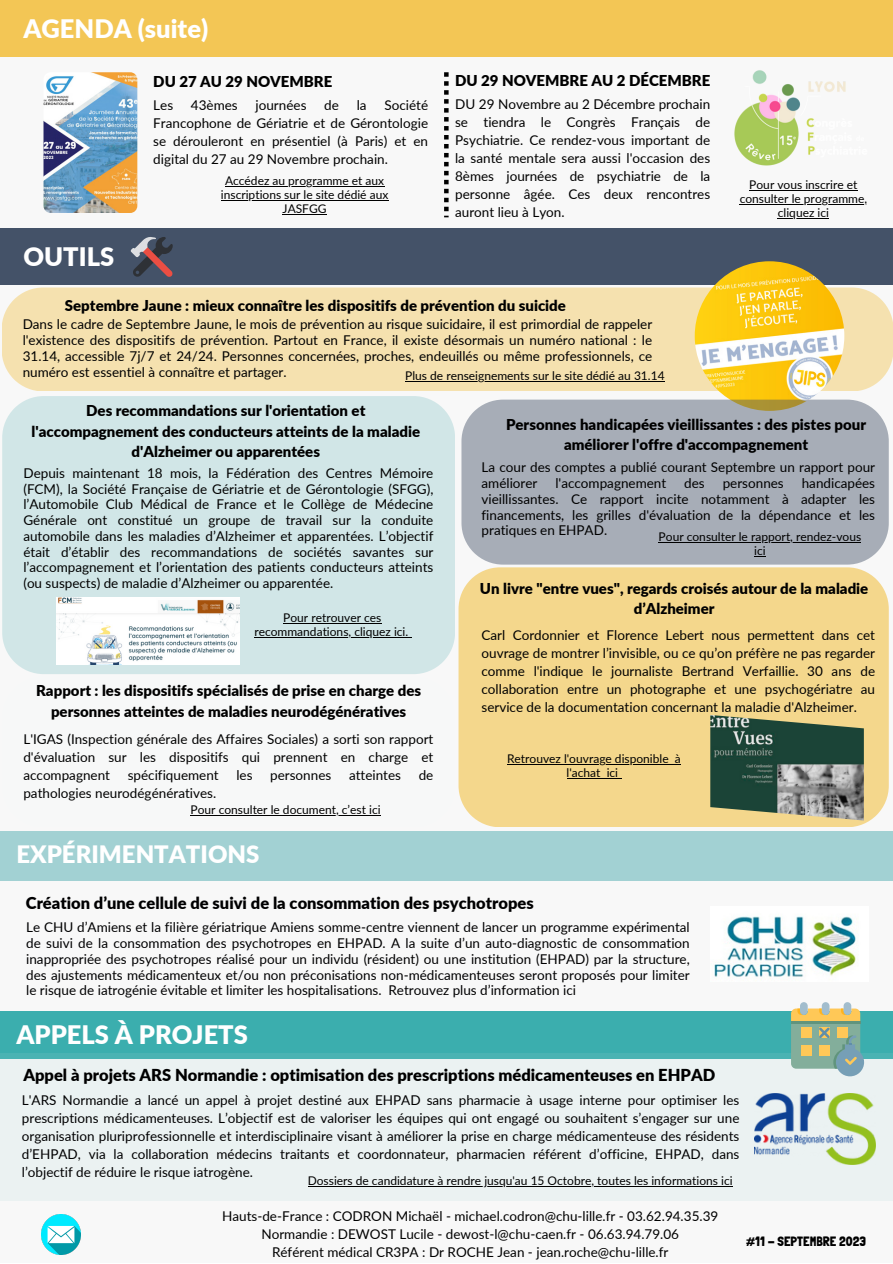
<style>
.page{position:relative;width:893px;height:1264px;background:#fff}
.page>*{position:absolute;margin:0;border:0;box-sizing:border-box;transform-origin:0 0}
.t1{font:900 25.5px "Lato";color:#fff}
.t2{font:900 24px "Lato";color:#fff}
.t3{font:900 16.5px "Lato";color:#000}
.t4{font:900 16.5px "Lato";color:#000001}
.t5{font:900 15px/20.2px "Lato";color:#000;text-align:center}
.t6{font:13.5px/18px "Lato";color:#000;text-align:justify}
.t7{font:13.5px/15.8px "Lato";color:#000001;text-align:justify}
.t8{font:13.5px "Londrina Solid";color:#000}
.t9{font:12px/14px "Lato";color:#000;text-align:center}
</style>
<div class="page">
<div style="left:0;top:0;width:892px;height:1262px;background:#f8f8f8"></div>
<img style="left:41px;top:1214px;width:40px;height:40px">
<div style="left:1px;top:0;width:891px;height:56px;background:#f3c655"></div>
<div style="left:0;top:830px;width:892px;height:50px;background:#a2d1d3"></div>
<div style="left:0;top:1011px;width:892px;height:47px;background:#3baeae"></div>
<div style="left:0;top:1052px;width:892px;height:148px;background:#ebf2f2"></div>
<div style="left:800px;top:1002px;width:7px;height:12px;background:#a2bdcd;border-radius:4px"></div>
<div style="left:843px;top:1002px;width:8px;height:12px;background:#a2bdcd;border-radius:4px"></div>
<div style="left:821px;top:1002px;width:8px;height:12px;background:#a2bdcd;border-radius:4px"></div>
<svg style="left:791px;top:1008px;width:73px;height:68px;background:#a7b794"></svg>
<img style="left:754px;top:1093px;width:121px;height:70px">
<div style="left:2px;top:396px;width:453px;height:278px;background:#d1e6e7"></div>
<img style="left:57px;top:597px;width:182px;height:68px">
<div style="left:458px;top:567px;width:430px;height:260px;background:#f4d78c"></div>
<div style="left:1px;top:228px;width:891px;height:56px;background:#445268"></div>
<div style="left:2px;top:287px;width:890px;height:104px;background:#f5e1af"></div>
<img style="left:694px;top:261px;width:150px;height:150px;border-radius:50%">
<hr style="left:405px;top:381px;width:259px;height:1px;background:#000">
<svg style="left:444px;top:72px;width:4px;height:145px"></svg>
<svg style="left:130px;top:237px;width:43px;height:40px"></svg>
<img style="left:43px;top:72px;width:94px;height:141px;border-radius:7px">
<img style="left:731px;top:56px;width:144px;height:110px">
<div style="left:461px;top:399px;width:427px;height:165px;background:#a7adb7"></div>
<img style="left:710px;top:715px;width:153px;height:105px">
<img style="left:714px;top:916px;width:142px;height:61px">
<hr style="left:283px;top:623px;width:98px;height:1px;background:#000">
<hr style="left:254px;top:637px;width:154px;height:1px;background:#000">
<hr style="left:190px;top:815px;width:190px;height:1px;background:#000">
<hr style="left:507px;top:764px;width:161px;height:1px;background:#000">
<svg style="left:668px;top:764px;width:12px;height:1px"></svg>
<hr style="left:566px;top:778px;width:34px;height:1px;background:#000">
<svg style="left:600px;top:778px;width:21px;height:1px"></svg>
<hr style="left:308px;top:1186px;width:424px;height:1px;background:#000">
<hr style="left:225px;top:186px;width:159px;height:1px;background:#000">
<hr style="left:221px;top:200px;width:167px;height:1px;background:#000">
<hr style="left:282px;top:213px;width:44px;height:1px;background:#000">
<hr style="left:749px;top:190px;width:108px;height:1px;background:#000">
<hr style="left:739px;top:204px;width:128px;height:1px;background:#000">
<hr style="left:777px;top:218px;width:52px;height:1px;background:#000">
<hr style="left:658px;top:542px;width:203px;height:1px;background:#000">
<p class="t1" style="left:23px;top:12px;width:186px">AGENDA (suite)</p>
<p class="t1" style="left:23px;top:240px;width:92px">OUTILS</p>
<p class="t5" style="left:153px;top:71px;width:181px">DU 27 AU 29 NOVEMBRE</p>
<p class="t6" style="left:153px;top:96px;width:21px">Les</p>
<p class="t6" style="left:191px;top:96px;width:48px">43èmes</p>
<p class="t6" style="left:255px;top:96px;width:52px">journées</p>
<p class="t6" style="left:324px;top:96px;width:16px">de</p>
<p class="t6" style="left:357px;top:96px;width:11px">la</p>
<p class="t6" style="left:153px;top:96px;width:276px;text-indent:231px">Société Francophone de Gériatrie et de Gérontologie se dérouleront en présentiel (à Paris) et en digital du 27 au 29 Novembre prochain.</p>
<p class="t9" style="left:221px;top:173px;width:169px">Accédez au programme et aux inscriptions sur le site dédié aux<br>JASFGG</p>
<p class="t5" style="left:455px;top:70px;width:257px">DU 29 NOVEMBRE AU 2 DÉCEMBRE</p>
<p class="t6" style="left:455px;top:94px;width:257px">DU 29 Novembre au 2 Décembre prochain se tiendra le Congrès Français de Psychiatrie. Ce rendez-vous important de la santé mentale sera aussi l'occasion des 8èmes journées de psychiatrie de la personne âgée. Ces deux rencontres auront lieu à Lyon.</p>
<p class="t5" style="left:65px;top:295px;width:502px">Septembre Jaune : mieux connaître les dispositifs de prévention du suicide</p>
<p class="t6" style="left:23px;top:316px;width:631px;line-height:15.8px">Dans le cadre de Septembre Jaune, le mois de prévention au risque suicidaire, il est primordial de rappeler l'existence des dispositifs de prévention. Partout en France, il existe désormais un numéro national : le 31.14, accessible 7j/7 et 24/24. Personnes concernées, proches, endeuillés ou même professionnels, ce numéro est essentiel à connaître et partager.</p>
<p class="t9" style="left:405px;top:368px;width:261px">Plus de renseignements sur le site dédié au 31.14</p>
<p class="t9" style="left:739px;top:177px;width:129px">Pour vous inscrire et consulter le programme, cliquez ici</p>
<p class="t5" style="left:31px;top:400px;width:390px">Des recommandations sur l'orientation et l'accompagnement des conducteurs atteints de la maladie d'Alzheimer ou apparentées</p>
<p class="t6" style="left:23px;top:464px;width:411px;line-height:15.8px">Depuis maintenant 18 mois, la Fédération des Centres Mémoire (FCM), la Société Française de Gériatrie et de Gérontologie (SFGG), l’Automobile Club Médical de France et le Collège de Médecine Générale ont constitué un groupe de travail sur la conduite automobile dans les maladies d’Alzheimer et apparentées. L’objectif était d’établir des recommandations de sociétés savantes sur l’accompagnement et l’orientation des patients conducteurs atteints (ou suspects) de maladie d’Alzheimer ou apparentée.</p>
<p class="t9" style="left:254px;top:610px;width:155px">Pour retrouver ces recommandations, cliquez ici.</p>
<p class="t5" style="left:36px;top:680px;width:386px">Rapport : les dispositifs spécialisés de prise en charge des personnes atteintes de maladies neurodégénératives</p>
<p class="t6" style="left:23px;top:729px;width:411px">L'IGAS (Inspection générale des Affaires Sociales) a sorti son rapport d'évaluation sur les dispositifs qui prennent en charge et accompagnent</p>
<p class="t6" style="left:128px;top:765px;width:92px">spécifiquement</p>
<p class="t6" style="left:236px;top:765px;width:18px">les</p>
<p class="t6" style="left:270px;top:765px;width:63px">personnes</p>
<p class="t6" style="left:349px;top:765px;width:54px">atteintes</p>
<p class="t6" style="left:418px;top:765px;width:16px">de</p>
<p class="t6" style="left:23px;top:783px;width:194px">pathologies neurodégénératives.</p>
<p class="t9" style="left:190px;top:802px;width:191px">Pour consulter le document, c’est ici</p>
<p class="t2" style="left:16px;top:839px;width:244px">EXPÉRIMENTATIONS</p>
<p class="t5" style="left:506px;top:413px;width:361px">Personnes handicapées vieillissantes : des pistes pour améliorer l'offre d'accompagnement</p>
<p class="t6" style="left:481px;top:459px;width:395px;line-height:15.8px">La cour des comptes a publié courant Septembre un rapport pour améliorer</p>
<p class="t6" style="left:481px;top:475px;width:395px;line-height:15.8px;text-indent:320px">handicapées vieillissantes. Ce rapport incite notamment à adapter les financements, les grilles d'évaluation de la dépendance et les pratiques en EHPAD.</p>
<p class="t6" style="left:555px;top:474px;width:112px">l'accompagnement</p>
<p class="t6" style="left:684px;top:474px;width:22px">des</p>
<p class="t6" style="left:722px;top:474px;width:63px">personnes</p>
<p class="t9" style="left:658px;top:529px;width:204px">Pour consulter le rapport, rendez-vous ici</p>
<p class="t5" style="left:480px;top:578px;width:390px">Un livre "entre vues", regards croisés autour de la maladie d’Alzheimer</p>
<p class="t6" style="left:481px;top:625px;width:395px">Carl Cordonnier et Florence Lebert nous permettent dans cet ouvrage de montrer l’invisible, ou ce qu’on préfère ne pas regarder comme l'indique le journaliste Bertrand Verfaillie. 30 ans de collaboration entre un photographe et une psychogériatre au service de la documentation concernant la maladie d'Alzheimer.</p>
<p class="t9" style="left:507px;top:751px;width:175px">Retrouvez l'ouvrage disponible à l'achat ici</p>
<p class="t4" style="left:26px;top:892px;width:509px">Création d’une cellule de suivi de la consommation des psychotropes</p>
<p class="t7" style="left:26px;top:919px;width:665px">Le CHU d’Amiens et la filière gériatrique Amiens somme-centre viennent de lancer un programme expérimental de suivi de la consommation des psychotropes en EHPAD. A la suite d’un auto-diagnostic de consommation inappropriée des psychotropes réalisé pour un individu (résident) ou une institution (EHPAD) par la structure, des ajustements médicamenteux et/ou non préconisations non-médicamenteuses seront proposés pour limiter le risque de iatrogénie évitable et limiter les hospitalisations. Retrouvez plus d’information ici</p>
<p class="t1" style="left:16px;top:1019px;width:233px">APPELS À PROJETS</p>
<p class="t3" style="left:23px;top:1064px;width:693px">Appel à projets ARS Normandie : optimisation des prescriptions médicamenteuses en EHPAD</p>
<p class="t7" style="left:22px;top:1091px;width:719px;line-height:18px">L'ARS Normandie a lancé un appel à projet destiné aux EHPAD sans pharmacie à usage interne pour optimiser les prescriptions médicamenteuses. L’objectif est de valoriser les équipes qui ont engagé ou souhaitent s’engager sur une organisation pluriprofessionnelle et interdisciplinaire visant à améliorer la prise en charge médicamenteuse des résidents d’EHPAD, via la collaboration médecins traitants et coordonnateur, pharmacien référent d’officine, EHPAD, dans l’objectif de réduire le risque iatrogène.</p>
<p class="t9" style="left:308px;top:1173px;width:426px">Dossiers de candidature à rendre jusqu'au 15 Octobre, toutes les informations ici</p>
<p class="t6" style="left:222px;top:1206px;width:497px">Hauts-de-France : CODRON Michaël - michael.codron@chu-lille.fr - 03.62.94.35.39</p>
<p class="t6" style="left:261px;top:1224px;width:419px">Normandie : DEWOST Lucile - dewost-l@chu-caen.fr - 06.63.94.79.06</p>
<p class="t6" style="left:272px;top:1242px;width:398px">Référent médical CR3PA : Dr ROCHE Jean - jean.roche@chu-lille.fr</p>
<p class="t8" style="left:746px;top:1233px;width:121px">#11 - SEPTEMBRE 2023</p>
</div>
